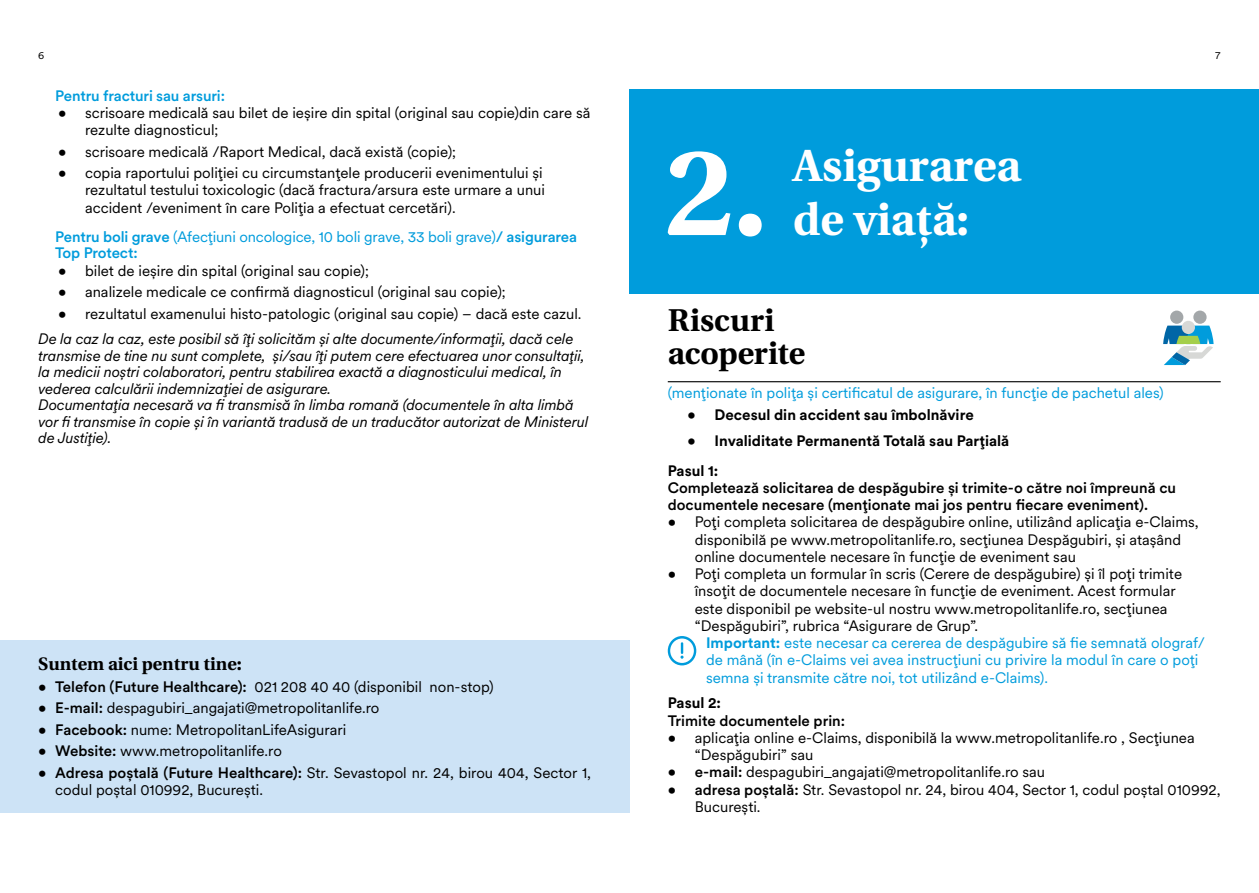
<style>
.page{position:relative;width:1259px;height:893px;background:#fff}
.page>*{position:absolute;margin:0;border:0;box-sizing:border-box;transform-origin:0 0}
.t1{font:700 123px "Linguistics Pro";color:#fff}
.t2{font:700 45px/54px "Linguistics Pro";color:#fff}
.t3{font:700 31.5px/33px "Linguistics Pro";color:#000}
.t4{font:700 18px "Linguistics Pro";color:#000}
.t5{font:15px/17.2px "Met Life Circular";color:#000}
.t6{font:italic 15px/16.5px "Met Life Circular";letter-spacing:-.01em;color:#000}
.t7{font:15px/17.2px "Met Life Circular";color:#009cdc}
.t8{font:500 15px/17.2px "Met Life Circular";color:#000}
.t9{font:700 15px/30px "Met Life Circular";color:#000}
.t10{font:500 15px "Met Life Circular";letter-spacing:-.01em;color:#009cdc}
.t11{font:10.5px "Met Life Circular";color:#000}
.s1{font-weight:500}
.s2{font-weight:700}
</style>
<div class="page">
<hr style="left:668px;top:381px;width:552px;height:1px;background:#000">
<svg style="left:668px;top:636px;width:28px;height:29px"></svg>
<div style="left:629px;top:89px;width:630px;height:204px;background:#009cdc"></div>
<div style="left:1193px;top:311px;width:13px;height:13px;background:#a3a7a9;border-radius:50%"></div>
<div style="left:1170px;top:311px;width:13px;height:13px;background:#a3a7a9;border-radius:50%"></div>
<div style="left:1181px;top:321px;width:14px;height:13px;background:#d7d8d6;border-radius:50%"></div>
<svg style="left:1163px;top:326px;width:50px;height:39px"></svg>
<div style="left:0;top:640px;width:629px;height:172px;background:#cde3f6"></div>
<p class="t11" style="left:38px;top:48px;width:8px">6</p>
<p class="t11" style="left:1215px;top:48px;width:7px">7</p>
<p class="t10" style="left:55px;top:85px;width:171px">Pentru fracturi sau arsuri:</p>
<p class="t5" style="left:85px;top:103px;width:507px;text-indent:-27px">• scrisoare medicală sau bilet de ieşire din spital (original sau copie)din care să rezulte diagnosticul;</p>
<p class="t5" style="left:58px;top:142px;width:400px">• scrisoare medicală /Raport Medical, dacă există (copie);</p>
<p class="t5" style="left:85px;top:164px;width:461px;text-indent:-27px">• copia raportului poliţiei cu circumstanțele producerii evenimentului şi rezultatul testului toxicologic (dacă fractura/arsura este urmare a unui accident /eveniment în care Poliţia a efectuat cercetări).</p>
<p class="t7" style="left:55px;top:228px;width:523px;line-height:16.5px"><span class="s1">Pentru boli grave</span> (Afecțiuni oncologice, 10 boli grave, 33 boli grave)<span class="s1">/ asigurarea<br>Top Protect:</span></p>
<p class="t5" style="left:58px;top:261px;width:312px">• bilet de ieşire din spital (original sau copie);</p>
<p class="t5" style="left:58px;top:282px;width:449px">• analizele medicale ce confirmă diagnosticul (original sau copie);</p>
<p class="t5" style="left:58px;top:304px;width:525px">• rezultatul examenului histo-patologic (original sau copie) – dacă este cazul.</p>
<p class="t6" style="left:38px;top:330px;width:551px">De la caz la caz, este posibil să îţi solicităm şi alte documente/informaţii, dacă cele transmise de tine nu sunt complete, şi/sau îţi putem cere efectuarea unor consultații, la medicii noştri colaboratori, pentru stabilirea exactă a diagnosticului medical, în vederea calculării indemnizaţiei de asigurare.<br>Documentaţia necesară va fi transmisă în limba romană (documentele în alta limbă vor fi transmise în copie şi în variantă tradusă de un traducător autorizat de Ministerul de Justiție).</p>
<p class="t4" style="left:38px;top:650px;width:205px">Suntem aici pentru tine:</p>
<p class="t5" style="left:38px;top:677px;width:457px">• <span class="s1">Telefon (Future Healthcare):</span> 021 208 40 40 (disponibil non-stop)</p>
<p class="t5" style="left:38px;top:699px;width:343px">• <span class="s1">E-mail:</span> despagubiri_angajati@metropolitanlife.ro</p>
<p class="t5" style="left:38px;top:720px;width:309px">• <span class="s1">Facebook:</span> nume: MetropolitanLifeAsigurari</p>
<p class="t5" style="left:38px;top:742px;width:245px">• <span class="s1">Website:</span> www.metropolitanlife.ro</p>
<p class="t5" style="left:55px;top:763px;width:537px;text-indent:-17px">• <span class="s1">Adresa poștală (Future Healthcare):</span> Str. Sevastopol nr. 24, birou 404, Sector 1, codul poștal 010992, București.</p>
<h1 class="t1" style="left:664px;top:94px;width:105px">2.</h1>
<h2 class="t2" style="left:793px;top:137px;width:229px">Asigurarea de viață:</h2>
<h3 class="t3" style="left:668px;top:303px;width:139px">Riscuri acoperite</h3>
<p class="t7" style="left:668px;top:384px;width:497px">(menționate în polița și certificatul de asigurare, în funcție de pachetul ales)</p>
<p class="t9" style="left:687px;top:399px;width:288px">• Decesul din accident sau îmbolnăvire</p>
<p class="t9" style="left:668px;top:425px;width:343px;text-indent:20px">• Invaliditate Permanentă Totală sau Parţială<br>Pasul 1:</p>
<p class="t8" style="left:668px;top:478px;width:510px">Completează solicitarea de despăgubire și trimite-o către noi împreună cu documentele necesare (menționate mai jos pentru fiecare eveniment).</p>
<p class="t5" style="left:695px;top:513px;width:505px;text-indent:-27px">• Poţi completa solicitarea de despăgubire online, utilizând aplicaţia e-Claims, disponibilă pe www.metropolitanlife.ro, secţiunea Despăgubiri, şi ataşând online documentele necesare în funcție de eveniment sau</p>
<p class="t5" style="left:695px;top:565px;width:489px;text-indent:-27px">• Poţi completa un formular în scris (Cerere de despăgubire) și îl poți trimite însoțit de documentele necesare în funcție de eveniment. Acest formular este disponibil pe website-ul nostru www.metropolitanlife.ro, secţiunea “Despăgubiri”, rubrica “Asigurare de Grup”.</p>
<p class="t7" style="left:706px;top:634px;width:500px"><span class="s2">Important:</span> este necesar ca cererea de despăgubire să fie semnată olograf/ de mână (în e-Claims vei avea instrucţiuni cu privire la modul în care o poţi semna şi transmite către noi, tot utilizând e-Claims).</p>
<p class="t9" style="left:668px;top:688px;width:55px">Pasul 2:</p>
<p class="t8" style="left:668px;top:711px;width:179px">Trimite documentele prin:</p>
<p class="t5" style="left:695px;top:728px;width:501px;text-indent:-27px">• aplicaţia online e-Claims, disponibilă la www.metropolitanlife.ro , Secțiunea “Despăgubiri” sau</p>
<p class="t5" style="left:668px;top:763px;width:379px"><span class="s1">• e-mail:</span> despagubiri_angajati@metropolitanlife.ro sau</p>
<p class="t5" style="left:695px;top:780px;width:527px;text-indent:-27px"><span class="s1">• adresa poștală:</span> Str. Sevastopol nr. 24, birou 404, Sector 1, codul poștal 010992,<br>București.</p>
</div>
